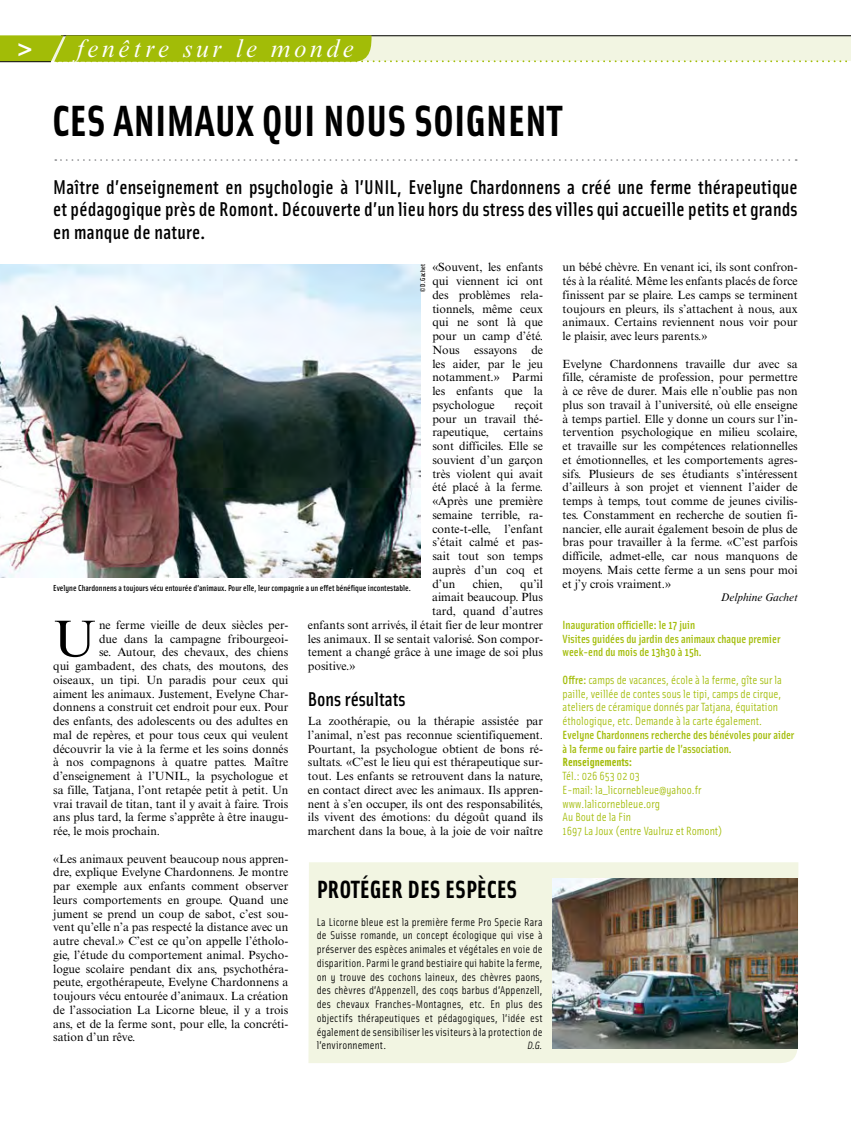
<style>
.page{position:relative;width:851px;height:1134px;background:#fff}
.page>*{position:absolute;margin:0;border:0;box-sizing:border-box;transform-origin:0 0}
.t1{font:51.88px "Times New Roman MT Std";color:#000}
.t2{font:700 43.75px "Solex";color:#000}
.t3{font:italic 25px "Times New Roman MT Std";letter-spacing:.15em;color:#fff}
.t4{font:700 25px "Solex";color:#000}
.t5{font:500 20px/22.5px "Solex";letter-spacing:.01em;color:#000;text-align:justify}
.t6{font:11.88px/13.8px "Times New Roman MT Std";color:#000;text-align:justify}
.t7{font:11.88px/13.8px "Solex";color:#a2bc07}
.t8{font:500 11.88px/13.8px "Solex";color:#a2bc07}
.t9{font:700 11.88px "Solex";color:#a2bc07}
.t10{font:11.25px/13.8px "Solex";letter-spacing:.015em;color:#000;text-align:justify}
.t11{font:italic 11.25px "Times New Roman MT Std";color:#000}
.t12{font:italic 10.62px "Solex";color:#000}
.t13{font:500 8.75px "Solex";color:#000}
.t14{font:500 6.88px "Solex";color:#000}
.s1{font-family:"Frutiger LT Std";font-weight:700;font-style:normal}
.s2{font-weight:500}
</style>
<div class="page">
<div style="left:308px;top:862px;width:490px;height:201px;background:#f2f5e2"></div>
<svg style="left:0;top:35px;width:851px;height:27px;background:#c9d67e"></svg>
<img style="left:0;top:265px;width:420px;height:313px">
<img style="left:552px;top:879px;width:245px;height:170px">
<svg style="left:55px;top:159px;width:741px;height:2px"></svg>
<h3 class="t3" style="left:17px;top:35px;width:338px"><span class="s1">&gt;</span> fenêtre sur le monde</h3>
<h2 class="t2" style="left:52px;top:93px;width:511px">CES ANIMAUX QUI NOUS SOIGNENT</h2>
<h3 class="t5" style="left:53px;top:175px;width:746px">Maître d’enseignement en psychologie à l’UNIL, Evelyne Chardonnens a créé une ferme thérapeutique et pédagogique près de Romont. Découverte d’un lieu hors du stress des villes qui accueille petits et grands en manque de nature.</h3>
<p class="t6" style="left:432px;top:260px;width:112px">«Souvent, les enfants qui viennent ici ont des problèmes rela&shy;tionnels, même ceux qui ne sont là que pour un camp d’été.<br>Nous essayons de les aider, par le jeu notamment.» Parmi les enfants que la psychologue</p>
<p class="t6" style="left:562px;top:260px;width:237px">un bébé chèvre. En venant ici, ils sont confron&shy;tés à la réalité. Même les enfants placés de force finissent par se plaire. Les camps se terminent toujours en pleurs, ils s’attachent à nous, aux animaux. Certains reviennent nous voir pour le plaisir, avec leurs parents.»</p>
<p class="t6" style="left:562px;top:357px;width:237px">Evelyne Chardonnens travaille dur avec sa fille, céramiste de profession, pour permettre à ce rêve de durer. Mais elle n’oublie pas non plus son travail à l’université, où elle enseigne à temps partiel. Elle y donne un cours sur l’in&shy;tervention psychologique en milieu scolaire, et travaille sur les compétences relationnelles et émotionnelles, et les comportements agres&shy;sifs. Plusieurs de ses étudiants s’intéressent d’ailleurs à son projet et viennent l’aider de temps à temps, tout comme de jeunes civilis&shy;tes. Constamment en recherche de soutien fi&shy;nancier, elle aurait également besoin de plus de bras pour travailler à la ferme. «C’est parfois difficile, admet-elle, car nous manquons de moyens. Mais cette ferme a un sens pour moi et j’y crois vraiment.»</p>
<p class="t11" style="left:720px;top:591px;width:79px">Delphine Gachet</p>
<p class="t8" style="left:562px;top:617px;width:219px">Inauguration officielle: le 17 juin<br>Visites guidées du jardin des animaux chaque premier week-end du mois de 13h30 à 15h.</p>
<p class="t7" style="left:562px;top:672px;width:221px"><span class="s2">Offre:</span> camps de vacances, école à la ferme, gîte sur la paille, veillée de contes sous le tipi, camps de cirque, ateliers de céramique donnés par Tatjana, équitation éthologique, etc. Demande à la carte également.</p>
<p class="t8" style="left:562px;top:727px;width:233px">Evelyne Chardonnens recherche des bénévoles pour aider à la ferme ou faire partie de l’association.</p>
<p class="t9" style="left:562px;top:754px;width:71px">RENSEIGNEMENTS:</p>
<p class="t7" style="left:562px;top:769px;width:161px">Tél.: 026 653 02 03<br>E-mail: la_licornebleue@yahoo.fr www.lalicornebleue.org<br>Au Bout de la Fin<br>1697 La Joux (entre Vaulruz et Romont)</p>
<p class="t14" style="left:418px;top:292px;width:29px;rotate:-90deg">© D. Gachet</p>
<p class="t6" style="left:432px;top:398px;width:112px;text-indent:82px">reçoit pour un travail thé&shy;rapeutique,</p>
<p class="t6" style="left:432px;top:425px;width:112px;text-indent:71px">certains sont difficiles. Elle se souvient d’un garçon très violent qui avait été placé à la ferme. «Après une première semaine terrible, ra&shy;conte-t-elle, l’enfant s’était calmé et pas&shy;sait tout son temps auprès d’un coq et d’un</p>
<p class="t6" style="left:472px;top:577px;width:31px">chien,</p>
<p class="t6" style="left:520px;top:577px;width:24px">qu’il</p>
<p class="t6" style="left:432px;top:590px;width:112px">aimait beaucoup. Plus</p>
<p class="t6" style="left:432px;top:604px;width:112px">tard, quand d’autres</p>
<p class="t6" style="left:308px;top:618px;width:237px">enfants sont arrivés, il était fier de leur montrer</p>
<p class="t6" style="left:308px;top:632px;width:237px">les animaux. Il se sentait valorisé. Son compor-</p>
<p class="t6" style="left:308px;top:645px;width:236px">tement a changé grâce à une image de soi plus</p>
<p class="t6" style="left:308px;top:659px;width:49px">positive.»</p>
<h3 class="t5" style="left:308px;top:687px;width:99px">Bons résultats</h3>
<p class="t6" style="left:308px;top:714px;width:237px">La zoothérapie, ou la thérapie assistée par l’animal, n’est pas reconnue scientifiquement.<br>Pourtant, la psychologue obtient de bons ré&shy;sultats. «C’est le lieu qui est thérapeutique sur&shy;tout. Les enfants se retrouvent dans la nature, en contact direct avec les animaux. Ils appren&shy;nent à s’en occuper, ils ont des responsabilités, ils vivent des émotions: du dégoût quand ils marchent dans la boue, à la joie de voir naître</p>
<h3 class="t4" style="left:317px;top:873px;width:202px">PROTÉGER DES ESPÈCES</h3>
<p class="t10" style="left:317px;top:914px;width:227px">La Licorne bleue est la première ferme Pro Specie Rara de Suisse romande, un concept écologique qui vise à préserver des espèces animales et végétales en voie de disparition. Parmi le grand bestiaire qui habite la ferme, on y trouve des cochons laineux, des chèvres paons, des chèvres d’Appenzell, des coqs barbus d’Appenzell, des chevaux Franches-Montagnes, etc. En plus des objectifs thérapeutiques et pédagogiques, l’idée est également de sensibiliser lesvisiteurs à la protection de l’environnement.</p>
<p class="t13" style="left:53px;top:582px;width:359px">Evelyne Chardonnens a toujours vécu entourée d’animaux. Pour elle, leur compagnie a un effet bénéfique incontestable.</p>
<h1 class="t1" style="left:53px;top:609px;width:44px">U</h1>
<p class="t6" style="left:99px;top:618px;width:191px">ne ferme vieille de deux siècles per-</p>
<p class="t6" style="left:99px;top:632px;width:191px">due dans la campagne fribourgeoi-</p>
<p class="t6" style="left:99px;top:645px;width:191px">se. Autour, des chevaux, des chiens</p>
<p class="t6" style="left:53px;top:659px;width:237px">qui gambadent, des chats, des moutons, des</p>
<p class="t6" style="left:53px;top:673px;width:237px">oiseaux, un tipi. Un paradis pour ceux qui</p>
<p class="t6" style="left:53px;top:687px;width:237px">aiment les animaux. Justement, Evelyne Char-</p>
<p class="t6" style="left:53px;top:700px;width:237px">donnens a construit cet endroit pour eux. Pour</p>
<p class="t6" style="left:53px;top:714px;width:237px">des enfants, des adolescents ou des adultes en</p>
<p class="t6" style="left:53px;top:728px;width:237px">mal de repères, et pour tous ceux qui veulent</p>
<p class="t6" style="left:53px;top:742px;width:237px">découvrir la vie à la ferme et les soins donnés</p>
<p class="t6" style="left:53px;top:755px;width:237px">à nos compagnons à quatre pattes. Maître</p>
<p class="t6" style="left:53px;top:769px;width:237px">d’enseignement à l’UNIL, la psychologue et</p>
<p class="t6" style="left:53px;top:783px;width:237px">sa fille, Tatjana, l’ont retapée petit à petit. Un</p>
<p class="t6" style="left:53px;top:797px;width:237px">vrai travail de titan, tant il y avait à faire. Trois</p>
<p class="t6" style="left:53px;top:810px;width:237px">ans plus tard, la ferme s’apprête à être inaugu-</p>
<p class="t6" style="left:53px;top:824px;width:108px">rée, le mois prochain.</p>
<p class="t6" style="left:53px;top:852px;width:237px">«Les animaux peuvent beaucoup nous appren&shy;dre, explique Evelyne Chardonnens. Je montre par exemple aux enfants comment observer leurs comportements en groupe. Quand une jument se prend un coup de sabot, c’est sou&shy;vent qu’elle n’a pas respecté la distance avec un autre cheval.» C’est ce qu’on appelle l’étholo&shy;gie, l’étude du comportement animal. Psycho&shy;logue scolaire pendant dix ans, psychothéra&shy;peute, ergothérapeute, Evelyne Chardonnens a toujours vécu entourée d’animaux. La création de l’association La Licorne bleue, il y a trois ans, et de la ferme sont, pour elle, la concréti&shy;sation d’un rêve.</p>
<p class="t12" style="left:527px;top:1039px;width:17px">D.G.</p>
</div>
